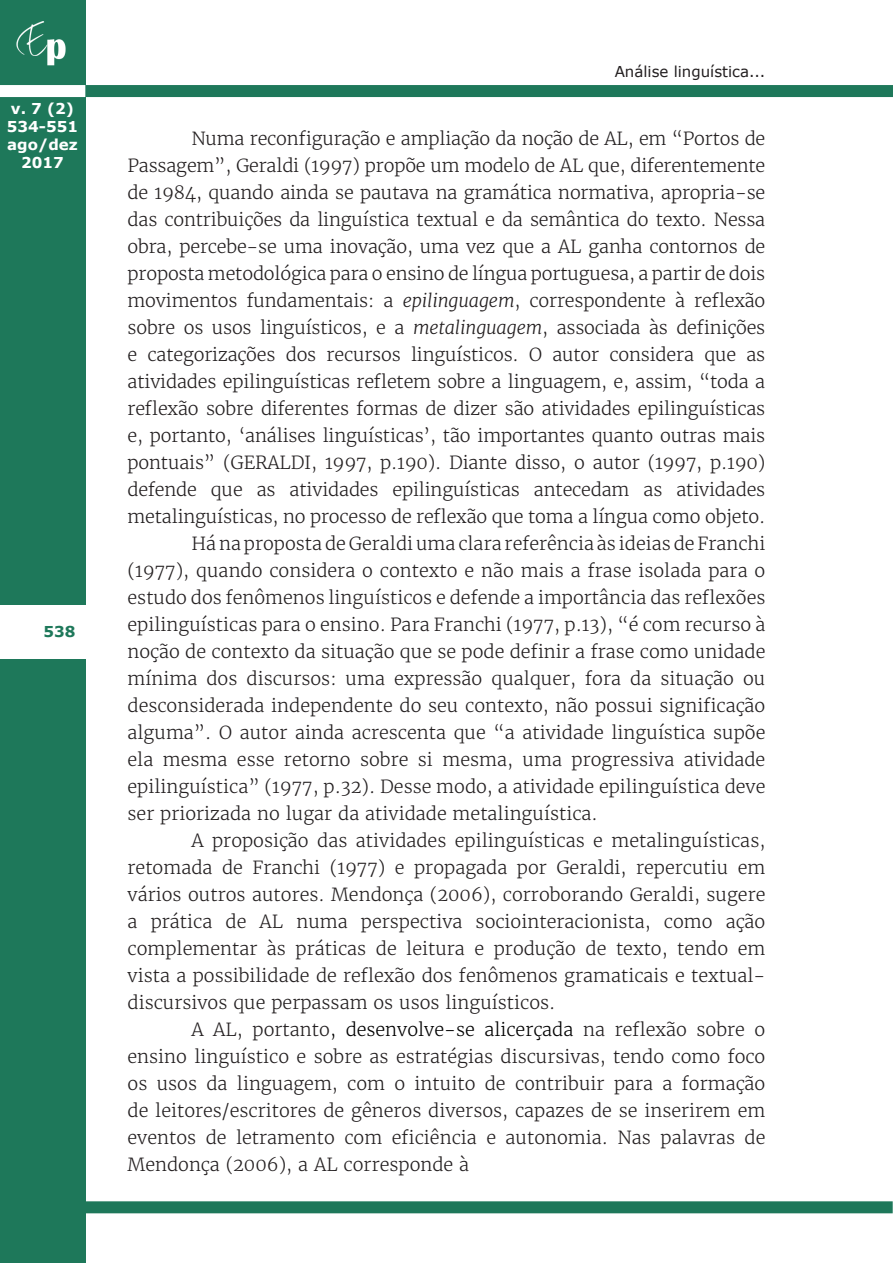
<style>
.page{position:relative;width:893px;height:1263px;background:#fff}
.page>*{position:absolute;margin:0;border:0;box-sizing:border-box;transform-origin:0 0}
.Corpo_do_artigo{font:300 18px/27px "Merriweather";color:#231f20;text-align:justify}
.t1{font:700 15px/18px "Verdana";color:#fff;text-align:center}
.t2{font:15px "Verdana";color:#231f20}
.t3{font:700 15px "Verdana";color:#1e785a}
.s1{font-style:italic}
.s2{color:#000}
</style>
<div class="page">
<div style="left:0;top:0;width:85px;height:1263px;background:#1e785a"></div>
<img style="left:16px;top:21px;width:50px;height:45px">
<div style="left:85px;top:85px;width:808px;height:12px;background:#1e785a"></div>
<div style="left:0;top:85px;width:85px;height:12px;background:#fff"></div>
<div style="left:0;top:605px;width:85px;height:53px;background:#fff"></div>
<div style="left:84px;top:1201px;width:809px;height:12px;background:#1e785a"></div>
<p class="t1" style="left:7px;top:100px;width:73px">v. 7 (2)<br>534-551 ago/dez<br>2017</p>
<p class="t3" style="left:44px;top:621px;width:33px">538</p>
<p class="t2" style="left:615px;top:61px;width:152px">Análise linguística...</p>
<p class="Corpo_do_artigo" style="left:128px;top:125px;width:639px;text-indent:64px">Numa reconfiguração e ampliação da noção de AL, em “Portos de Passagem”, Geraldi (1997) propõe um modelo de AL que, diferentemente de 1984, quando ainda se pautava na gramática normativa, apropria-se das contribuições da linguística textual e da semântica do texto. Nessa obra, percebe-se uma inovação, uma vez que a AL ganha contornos de proposta metodológica para o ensino de língua portuguesa, a partir de dois movimentos fundamentais: a <span class="s1">epilinguagem</span>, correspondente à reflexão sobre os usos linguísticos, e a <span class="s1">metalinguagem</span>, associada às definições e categorizações dos recursos linguísticos. O autor considera que as atividades epilinguísticas refletem sobre a linguagem, e, assim, “toda a reflexão sobre diferentes formas de dizer são atividades epilinguísticas e, portanto, ‘análises linguísticas’, tão importantes quanto outras mais pontuais” (GERALDI, 1997, p.190). Diante disso, o autor (1997, p.190) defende que as atividades epilinguísticas antecedam as atividades metalinguísticas, no processo de reflexão que toma a língua como objeto.</p>
<p class="Corpo_do_artigo" style="left:128px;top:530px;width:639px;text-indent:64px">Há na proposta de Geraldi uma clara referência às ideias de Franchi (1977), quando considera o contexto e não mais a frase isolada para o estudo dos fenômenos linguísticos e defende a importância das reflexões epilinguísticas para o ensino. Para Franchi (1977, p.13), “é com recurso à noção de contexto da situação que se pode definir a frase como unidade mínima dos discursos: uma expressão qualquer, fora da situação ou desconsiderada independente do seu contexto, não possui significação alguma”. O autor ainda acrescenta que “a atividade linguística supõe ela mesma esse retorno sobre si mesma, uma progressiva atividade epilinguística” (1977, p.32). Desse modo, a atividade epilinguística deve ser priorizada no lugar da atividade metalinguística.</p>
<p class="Corpo_do_artigo" style="left:128px;top:827px;width:639px;text-indent:64px">A proposição das atividades epilinguísticas e metalinguísticas, retomada de Franchi (1977) e propagada por Geraldi, repercutiu em vários outros autores. Mendonça (2006), corroborando Geraldi, sugere a prática de AL numa perspectiva sociointeracionista, como ação complementar às práticas de leitura e produção de texto, tendo em vista a possibilidade de reflexão dos fenômenos gramaticais e textual&shy;discursivos que perpassam os usos linguísticos.</p>
<p class="Corpo_do_artigo" style="left:128px;top:1016px;width:639px;text-indent:64px">A AL, portanto<span class="s2">, desenvolve-se alicerçada</span> na reflexão sobre o ensino linguístico e sobre as estratégias discursivas, tendo como foco os usos da linguagem, com o intuito de contribuir para a formação de leitores/escritores de gêneros diversos, capazes de se inserirem em eventos de letramento com eficiência e autonomia. Nas palavras de Mendonça (2006), a AL corresponde à</p>
</div>
